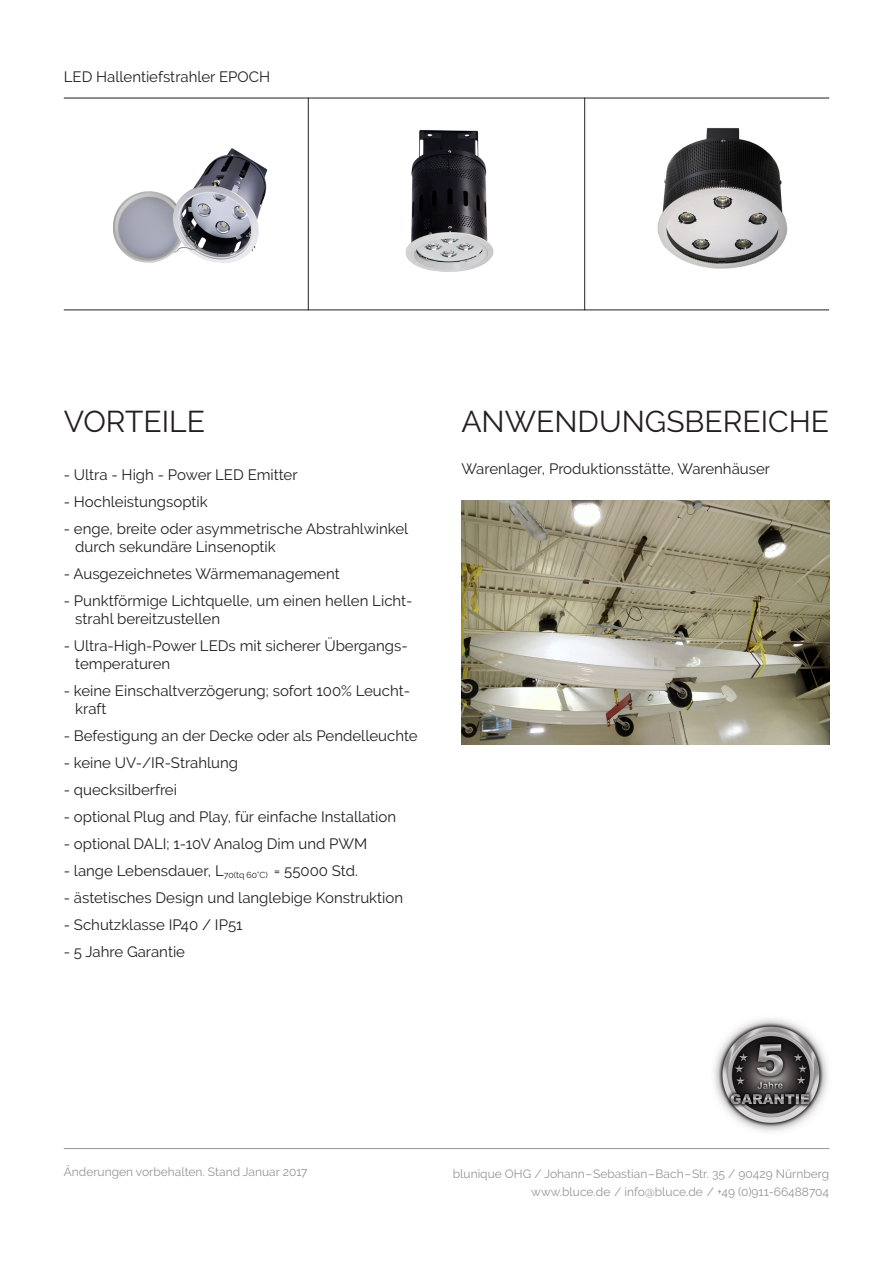
<style>
.page{position:relative;width:893px;height:1263px;background:#fff}
.page>*{position:absolute;margin:0;border:0;box-sizing:border-box;transform-origin:0 0}
.t1{font:30px "Raleway";color:#231f20}
.t2{font:15px/18px "Raleway";color:#231f20}
.t3{font:12px/18px "Raleway";color:#939598;text-align:right}
</style>
<div class="page">
<hr style="left:64px;top:1148px;width:765px;height:1px;background:#939598">
<img style="left:714px;top:1019px;width:114px;height:113px">
<img style="left:113px;top:148px;width:155px;height:115px">
<img style="left:405px;top:130px;width:89px;height:142px">
<img style="left:657px;top:127px;width:131px;height:142px">
<hr style="left:64px;top:98px;width:765px;height:1px;background:#231f20">
<hr style="left:64px;top:309px;width:765px;height:1px;background:#231f20">
<hr style="left:308px;top:98px;width:1px;height:212px;background:#231f20">
<hr style="left:584px;top:98px;width:1px;height:212px;background:#231f20">
<img style="left:461px;top:500px;width:368px;height:244px">
<p class="t2" style="left:64px;top:68px;width:208px">LED Hallentiefstrahler EPOCH</p>
<p class="t1" style="left:64px;top:404px;width:143px">VORTEILE</p>
<p class="t2" style="left:64px;top:466px;width:235px">- Ultra - High - Power LED Emitter</p>
<p class="t2" style="left:64px;top:493px;width:146px">- Hochleistungsoptik</p>
<p class="t2" style="left:64px;top:520px;width:346px">- enge, breite oder asymmetrische Abstrahlwinkel</p>
<p class="t2" style="left:75px;top:538px;width:202px">durch sekundäre Linsenoptik</p>
<p class="t2" style="left:64px;top:565px;width:277px">- Ausgezeichnetes Wärmemanagement</p>
<p class="t2" style="left:75px;top:592px;width:339px;text-indent:-11px">- Punktförmige Lichtquelle, um einen hellen Licht&shy;strahl bereitzustellen</p>
<p class="t2" style="left:75px;top:637px;width:334px;text-indent:-11px">- Ultra-High-Power LEDs mit sicherer Übergangs&shy;temperaturen</p>
<p class="t2" style="left:75px;top:682px;width:336px;text-indent:-11px">- keine Einschaltverzögerung; sofort 100% Leucht&shy;kraft</p>
<p class="t2" style="left:64px;top:727px;width:355px">- Befestigung an der Decke oder als Pendelleuchte</p>
<p class="t2" style="left:64px;top:754px;width:176px">- keine UV-/IR-Strahlung</p>
<p class="t2" style="left:64px;top:781px;width:115px">- quecksilberfrei</p>
<p class="t2" style="left:64px;top:808px;width:334px">- optional Plug and Play, für einfache Installation</p>
<p class="t2" style="left:64px;top:835px;width:305px">- optional DALI; 1-10V Analog Dim und PWM</p>
<p class="t2" style="left:64px;top:862px;width:296px">- lange Lebensdauer, L<sub>70(tq</sub> <sub>60°C)</sub> = 55000 Std.</p>
<p class="t2" style="left:64px;top:889px;width:341px">- ästetisches Design und langlebige Konstruktion</p>
<p class="t2" style="left:64px;top:916px;width:180px">- Schutzklasse IP40 / IP51</p>
<p class="t2" style="left:64px;top:943px;width:123px">- 5 Jahre Garantie</p>
<p class="t1" style="left:461px;top:404px;width:369px">ANWENDUNGSBEREICHE</p>
<p class="t2" style="left:461px;top:460px;width:310px">Warenlager, Produktionsstätte, Warenhäuser</p>
<p class="t3" style="left:64px;top:1163px;width:245px">Änderungen vorbehalten. Stand Januar 2017</p>
<p class="t3" style="left:453px;top:1164px;width:378px">blunique OHG / Johann–Sebastian–Bach–Str. 35 / 90429 Nürnberg www.bluce.de / info@bluce.de / +49 (0)911-66488704</p>
</div>
